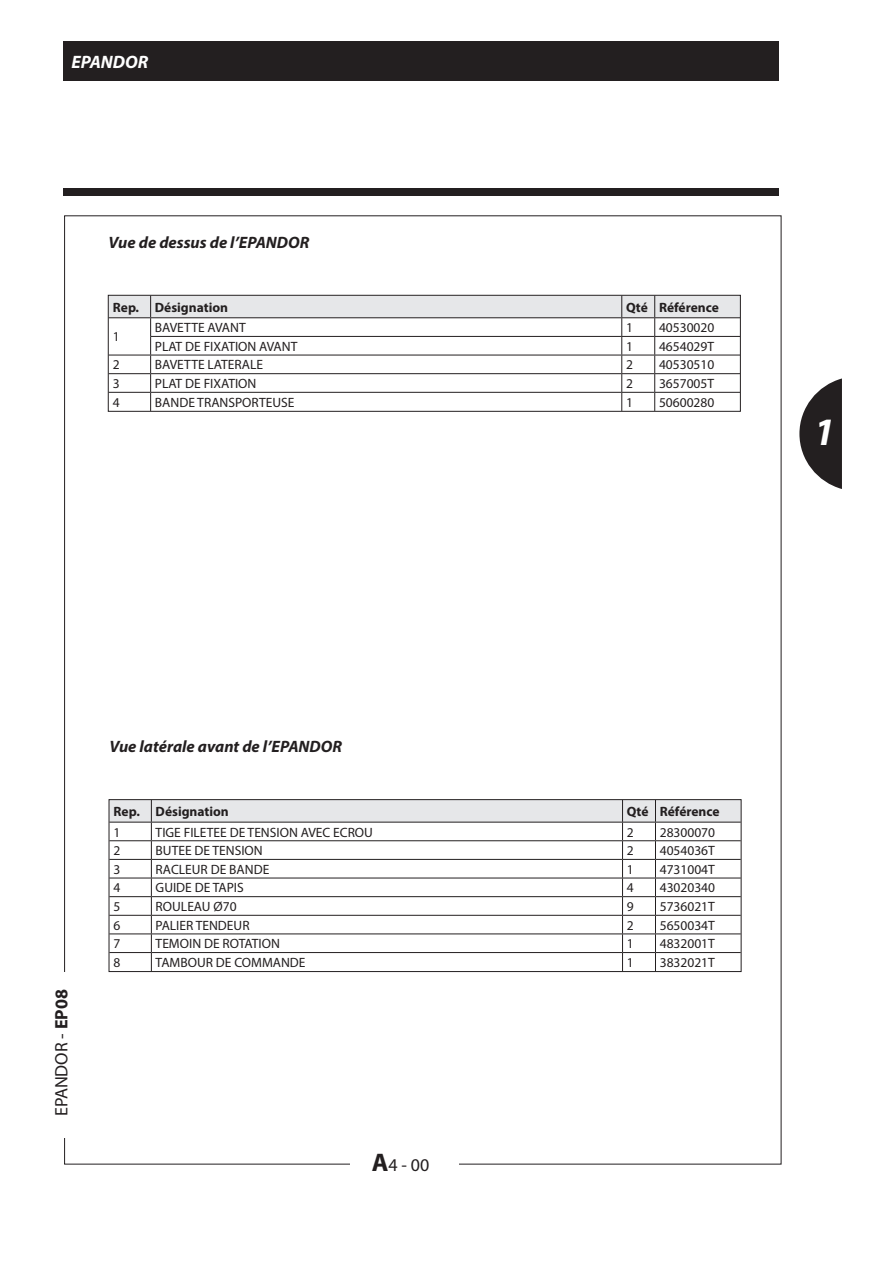
<style>
.page{position:relative;width:893px;height:1263px;background:#fff}
.page>*{position:absolute;margin:0;border:0;box-sizing:border-box;transform-origin:0 0}
.t1{font:italic 700 39px "Myriad Pro";color:#fff}
.EP08{font:18px "Myriad Pro";color:#231f20}
.t2{font:italic 700 18px "Myriad Pro";color:#fff}
.t3{font:italic 700 16.5px "Myriad Pro";color:#231f20}
.Ligne_DES{font:13.5px "Myriad Pro";color:#231f20}
.Ligne_Ref{font:13.5px "Myriad Pro";color:#231f20}
.En_tete_DES{font:700 13.5px "Myriad Pro";color:#231f20}
.En_tete_Ref{font:700 13.5px "Myriad Pro";color:#231f20}
.Ligne_Qte{font:13.5px "Myriad Pro";color:#231f20}
.En_tete_REP{font:700 13.5px "Myriad Pro";color:#231f20}
.En_tete_Qte{font:700 13.5px "Myriad Pro";letter-spacing:.005em;color:#231f20}
.s1{font-weight:700}
.s2{font-weight:700;font-size:25.5px}
</style>
<div class="page">
<svg style="left:799px;top:378px;width:43px;height:111px"></svg>
<div style="left:63px;top:188px;width:715px;height:8px;background:#231f20"></div>
<div style="left:63px;top:42px;width:715px;height:39px;background:#231f20"></div>
<svg style="left:110px;top:297px;width:629px;height:113px"></svg>
<div style="left:108px;top:295px;width:633px;height:117px;border:1px solid #231f20"></div>
<svg style="left:111px;top:801px;width:628px;height:169px"></svg>
<div style="left:109px;top:799px;width:632px;height:173px;border:1px solid #231f20"></div>
<p class="t2" style="left:71px;top:50px;width:78px">EPANDOR</p>
<p class="t3" style="left:109px;top:232px;width:202px">Vue de dessus de l’EPANDOR</p>
<p class="En_tete_REP" style="left:113px;top:298px;width:28px">Rep.</p>
<p class="En_tete_DES" style="left:155px;top:298px;width:75px">Désignation</p>
<p class="En_tete_Qte" style="left:626px;top:298px;width:23px">Qté</p>
<p class="En_tete_Ref" style="left:659px;top:298px;width:61px">Référence</p>
<p class="Ligne_Ref" style="left:113px;top:329px;width:8px">1</p>
<p class="Ligne_DES" style="left:155px;top:319px;width:92px">BAVETTE AVANT</p>
<p class="Ligne_Qte" style="left:626px;top:319px;width:8px">1</p>
<p class="Ligne_Ref" style="left:659px;top:319px;width:57px">40530020</p>
<p class="Ligne_DES" style="left:155px;top:338px;width:144px">PLAT DE FIXATION AVANT</p>
<p class="Ligne_Qte" style="left:626px;top:338px;width:8px">1</p>
<p class="Ligne_Ref" style="left:659px;top:338px;width:57px">4654029T</p>
<p class="Ligne_Ref" style="left:113px;top:357px;width:8px">2</p>
<p class="Ligne_DES" style="left:155px;top:357px;width:110px">BAVETTE LATERALE</p>
<p class="Ligne_Qte" style="left:626px;top:357px;width:8px">2</p>
<p class="Ligne_Ref" style="left:659px;top:357px;width:57px">40530510</p>
<p class="Ligne_Ref" style="left:113px;top:375px;width:8px">3</p>
<p class="Ligne_DES" style="left:155px;top:375px;width:103px">PLAT DE FIXATION</p>
<p class="Ligne_Qte" style="left:626px;top:375px;width:8px">2</p>
<p class="Ligne_Ref" style="left:659px;top:375px;width:57px">3657005T</p>
<p class="Ligne_Ref" style="left:113px;top:394px;width:8px">4</p>
<p class="Ligne_DES" style="left:155px;top:394px;width:141px">BANDE TRANSPORTEUSE</p>
<p class="Ligne_Qte" style="left:626px;top:394px;width:8px">1</p>
<p class="Ligne_Ref" style="left:659px;top:394px;width:57px">50600280</p>
<h1 class="t1" style="left:814px;top:407px;width:23px">1</h1>
<p class="EP08" style="left:50px;top:1116px;width:128px;rotate:-90deg">EPANDOR - <span class="s1">EP08</span></p>
<p class="t3" style="left:109px;top:736px;width:234px">Vue latérale avant de l’EPANDOR</p>
<p class="En_tete_REP" style="left:114px;top:803px;width:28px">Rep.</p>
<p class="En_tete_DES" style="left:156px;top:803px;width:75px">Désignation</p>
<p class="En_tete_Qte" style="left:627px;top:803px;width:23px">Qté</p>
<p class="En_tete_Ref" style="left:660px;top:803px;width:61px">Référence</p>
<p class="Ligne_Ref" style="left:114px;top:824px;width:8px">1</p>
<p class="Ligne_DES" style="left:156px;top:824px;width:219px">TIGE FILETEE DE TENSION AVEC ECROU</p>
<p class="Ligne_Qte" style="left:627px;top:824px;width:8px">2</p>
<p class="Ligne_Ref" style="left:660px;top:824px;width:57px">28300070</p>
<p class="Ligne_Ref" style="left:114px;top:842px;width:8px">2</p>
<p class="Ligne_DES" style="left:156px;top:842px;width:109px">BUTEE DE TENSION</p>
<p class="Ligne_Qte" style="left:627px;top:842px;width:8px">2</p>
<p class="Ligne_Ref" style="left:660px;top:842px;width:57px">4054036T</p>
<p class="Ligne_Ref" style="left:114px;top:861px;width:8px">3</p>
<p class="Ligne_DES" style="left:156px;top:861px;width:115px">RACLEUR DE BANDE</p>
<p class="Ligne_Qte" style="left:627px;top:861px;width:8px">1</p>
<p class="Ligne_Ref" style="left:660px;top:861px;width:57px">4731004T</p>
<p class="Ligne_Ref" style="left:114px;top:879px;width:8px">4</p>
<p class="Ligne_DES" style="left:156px;top:879px;width:90px">GUIDE DE TAPIS</p>
<p class="Ligne_Qte" style="left:627px;top:879px;width:8px">4</p>
<p class="Ligne_Ref" style="left:660px;top:879px;width:57px">43020340</p>
<p class="Ligne_Ref" style="left:114px;top:898px;width:8px">5</p>
<p class="Ligne_DES" style="left:156px;top:898px;width:82px">ROULEAU Ø70</p>
<p class="Ligne_Qte" style="left:627px;top:898px;width:8px">9</p>
<p class="Ligne_Ref" style="left:660px;top:898px;width:57px">5736021T</p>
<p class="Ligne_Ref" style="left:114px;top:917px;width:8px">6</p>
<p class="Ligne_DES" style="left:156px;top:917px;width:95px">PALIER TENDEUR</p>
<p class="Ligne_Qte" style="left:627px;top:917px;width:8px">2</p>
<p class="Ligne_Ref" style="left:660px;top:917px;width:57px">5650034T</p>
<p class="Ligne_Ref" style="left:114px;top:935px;width:8px">7</p>
<p class="Ligne_DES" style="left:156px;top:935px;width:126px">TEMOIN DE ROTATION</p>
<p class="Ligne_Qte" style="left:627px;top:935px;width:8px">1</p>
<p class="Ligne_Ref" style="left:660px;top:935px;width:57px">4832001T</p>
<p class="Ligne_Ref" style="left:114px;top:954px;width:8px">8</p>
<p class="Ligne_DES" style="left:156px;top:954px;width:151px">TAMBOUR DE COMMANDE</p>
<p class="Ligne_Qte" style="left:627px;top:954px;width:8px">1</p>
<p class="Ligne_Ref" style="left:660px;top:954px;width:57px">3832021T</p>
<p class="EP08" style="left:372px;top:1154px;width:59px"><span class="s2">A</span>4 - 00</p>
</div>
